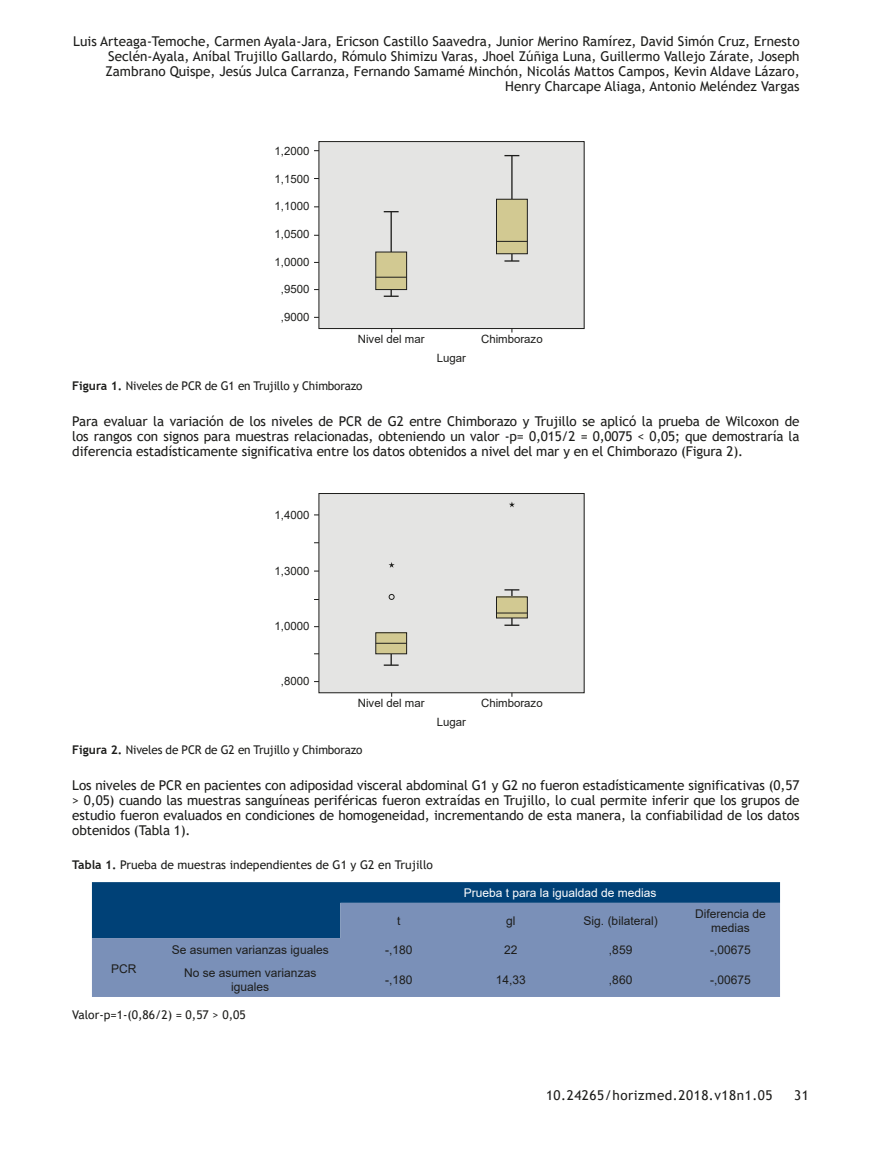
<style>
.page{position:relative;width:872px;height:1149px;background:#fff}
.page>*{position:absolute;margin:0;border:0;box-sizing:border-box;transform-origin:0 0}
.Texto{font:13.5px/15px "Trebuchet MS";color:#1d1d1b;text-align:justify}
.Texto-2{font:13.5px "Trebuchet MS";letter-spacing:.04em;color:#1d1d1b}
.Texto-3{font:12px "Trebuchet MS";letter-spacing:-.015em;color:#1d1d1b}
.t1{font:12px/14.4px "Arial";color:#1d1d1b;text-align:center}
.t2{font:12px "Arial";color:#fff}
.t3{font:11.4px "Arial";color:#1d1d1b}
.s1{font-weight:700}
</style>
<div class="page">
<div style="left:319px;top:141px;width:265px;height:187px;background:#e4e4e3"></div>
<div style="left:318px;top:141px;width:266px;height:188px;border:1px solid #1d1d1b"></div>
<hr style="left:390px;top:212px;width:2px;height:84px;background:#1d1d1b">
<svg style="left:384px;top:211px;width:14px;height:1px"></svg>
<svg style="left:384px;top:295px;width:14px;height:2px"></svg>
<hr style="left:511px;top:155px;width:1px;height:106px;background:#1d1d1b">
<svg style="left:504px;top:155px;width:15px;height:1px"></svg>
<svg style="left:504px;top:260px;width:15px;height:1px"></svg>
<div style="left:376px;top:252px;width:30px;height:37px;background:#d2c992"></div>
<div style="left:375px;top:251px;width:32px;height:39px;border:1px solid #1d1d1b"></div>
<hr style="left:376px;top:277px;width:30px;height:1px;background:#1d1d1b">
<div style="left:496px;top:199px;width:31px;height:55px;background:#d2c992"></div>
<div style="left:496px;top:199px;width:31px;height:55px;border:1px solid #1d1d1b"></div>
<hr style="left:496px;top:241px;width:31px;height:1px;background:#1d1d1b">
<div style="left:319px;top:493px;width:265px;height:199px;background:#e4e4e3"></div>
<div style="left:318px;top:493px;width:266px;height:200px;border:1px solid #1d1d1b"></div>
<hr style="left:390px;top:639px;width:2px;height:26px;background:#1d1d1b">
<svg style="left:384px;top:664px;width:14px;height:1px"></svg>
<hr style="left:511px;top:589px;width:1px;height:36px;background:#1d1d1b">
<svg style="left:504px;top:589px;width:15px;height:1px"></svg>
<svg style="left:504px;top:624px;width:15px;height:1px"></svg>
<div style="left:376px;top:632px;width:30px;height:21px;background:#d2c992"></div>
<div style="left:375px;top:632px;width:32px;height:22px;border:1px solid #1d1d1b"></div>
<hr style="left:376px;top:642px;width:30px;height:1px;background:#1d1d1b">
<div style="left:496px;top:596px;width:31px;height:21px;background:#d2c992"></div>
<hr style="left:496px;top:612px;width:31px;height:1px;background:#1d1d1b">
<svg style="left:388px;top:562px;width:7px;height:5px"></svg>
<svg style="left:509px;top:501px;width:6px;height:6px"></svg>
<svg style="left:389px;top:594px;width:5px;height:5px"></svg>
<div style="left:92px;top:882px;width:688px;height:20px;background:#004177"></div>
<svg style="left:92px;top:902px;width:688px;height:94px;background:#6884ae"></svg>
<p class="Texto" style="left:73px;top:33px;width:728px;text-align:right">Luis Arteaga-Temoche, Carmen Ayala-Jara, Ericson Castillo Saavedra, Junior Merino Ramírez, David Simón Cruz, Ernesto Seclén-Ayala, Aníbal Trujillo Gallardo, Rómulo Shimizu Varas, Jhoel Zúñiga Luna, Guillermo Vallejo Zárate, Joseph Zambrano Quispe, Jesús Julca Carranza, Fernando Samamé Minchón, Nicolás Mattos Campos, Kevin Aldave Lázaro, Henry Charcape Aliaga, Antonio Meléndez Vargas</p>
<p class="t3" style="left:275px;top:143px;width:36px">1,2000</p>
<p class="t3" style="left:275px;top:171px;width:36px">1,1500</p>
<p class="t3" style="left:275px;top:198px;width:36px">1,1000</p>
<p class="t3" style="left:275px;top:226px;width:36px">1,0500</p>
<p class="t3" style="left:275px;top:254px;width:36px">1,0000</p>
<p class="t3" style="left:281px;top:281px;width:30px">,9500</p>
<p class="t3" style="left:281px;top:309px;width:30px">,9000</p>
<p class="t3" style="left:358px;top:331px;width:68px">Nivel del mar</p>
<p class="t3" style="left:481px;top:331px;width:63px">Chimborazo</p>
<p class="t3" style="left:437px;top:350px;width:31px">Lugar</p>
<p class="Texto-3" style="left:72px;top:378px;width:292px"><span class="s1">Figura 1.</span> Niveles de PCR de G1 en Trujillo y Chimborazo</p>
<p class="Texto" style="left:72px;top:413px;width:728px">Para evaluar la variación de los niveles de PCR de G2 entre Chimborazo y Trujillo se aplicó la prueba de Wilcoxon de los rangos con signos para muestras relacionadas, obteniendo un valor -p= 0,015/2 = 0,0075 &lt; 0,05; que demostraría la diferencia estadísticamente significativa entre los datos obtenidos a nivel del mar y en el Chimborazo (Figura 2).</p>
<p class="t3" style="left:275px;top:507px;width:36px">1,4000</p>
<p class="t3" style="left:275px;top:562px;width:36px">1,3000</p>
<p class="t3" style="left:275px;top:618px;width:36px">1,0000</p>
<p class="t3" style="left:281px;top:673px;width:30px">,8000</p>
<p class="t3" style="left:358px;top:695px;width:68px">Nivel del mar</p>
<p class="t3" style="left:481px;top:695px;width:63px">Chimborazo</p>
<p class="t3" style="left:437px;top:714px;width:31px">Lugar</p>
<p class="Texto-3" style="left:72px;top:742px;width:292px"><span class="s1">Figura 2.</span> Niveles de PCR de G2 en Trujillo y Chimborazo</p>
<p class="Texto" style="left:72px;top:777px;width:728px">Los niveles de PCR en pacientes con adiposidad visceral abdominal G1 y G2 no fueron estadísticamente significativas (0,57 &gt; 0,05) cuando las muestras sanguíneas periféricas fueron extraídas en Trujillo, lo cual permite inferir que los grupos de estudio fueron evaluados en condiciones de homogeneidad, incrementando de esta manera, la confiabilidad de los datos obtenidos (Tabla 1).</p>
<p class="Texto-3" style="left:72px;top:857px;width:362px"><span class="s1">Tabla 1.</span> Prueba de muestras independientes de G1 y G2 en Trujillo</p>
<p class="t2" style="left:464px;top:884px;width:194px">Prueba t para la igualdad de medias</p>
<p class="t1" style="left:111px;top:960px;width:27px">PCR</p>
<p class="t1" style="left:397px;top:913px;width:5px">t</p>
<p class="t1" style="left:506px;top:913px;width:11px">gl</p>
<p class="t1" style="left:583px;top:913px;width:76px">Sig. (bilateral)</p>
<p class="t1" style="left:695px;top:905px;width:72px">Diferencia de medias</p>
<p class="t1" style="left:172px;top:942px;width:158px">Se asumen varianzas iguales</p>
<p class="t1" style="left:385px;top:942px;width:29px">-,180</p>
<p class="t1" style="left:504px;top:942px;width:15px">22</p>
<p class="t1" style="left:609px;top:942px;width:25px">,859</p>
<p class="t1" style="left:710px;top:942px;width:42px">-,00675</p>
<p class="t1" style="left:184px;top:964px;width:134px">No se asumen varianzas iguales</p>
<p class="t1" style="left:385px;top:971px;width:29px">-,180</p>
<p class="t1" style="left:496px;top:971px;width:32px">14,33</p>
<p class="t1" style="left:609px;top:971px;width:25px">,860</p>
<p class="t1" style="left:710px;top:971px;width:42px">-,00675</p>
<p class="Texto-3" style="left:72px;top:1006px;width:175px">Valor-p=1-(0,86/2) = 0,57 &gt; 0,05</p>
<p class="Texto-2" style="left:546px;top:1085px;width:228px">10.24265/horizmed.2018.v18n1.05</p>
<p class="Texto" style="left:794px;top:1086px;width:16px">31</p>
</div>
